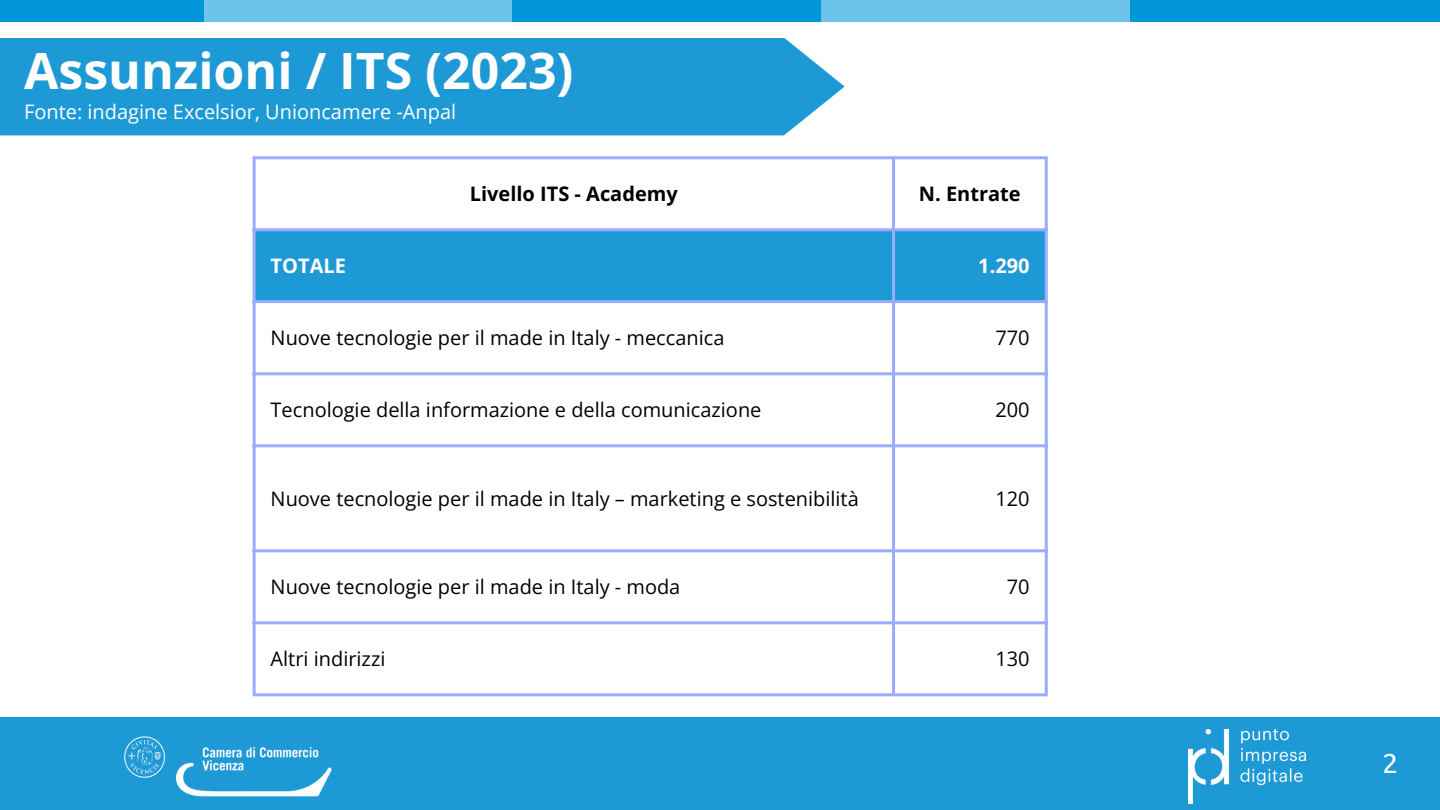
<style>
.page{position:relative;width:1440px;height:810px;background:#fff}
.page>*{position:absolute;margin:0;border:0;box-sizing:border-box;transform-origin:0 0}
.t1{font:700 50px "Open Sans";color:#fff}
.t2{font:28px "Ubuntu";color:#fff}
.t3{font:20px "Open Sans";color:#000}
.t4{font:20px "Open Sans";color:#fff}
.t5{font:700 20px "Open Sans";color:#000}
.t6{font:700 20px "Open Sans";color:#fff}
</style>
<div class="page">
<div style="left:204px;top:0;width:309px;height:21px;background:#6cc4ea"></div>
<div style="left:513px;top:0;width:309px;height:21px;background:#0196d8"></div>
<div style="left:822px;top:0;width:309px;height:21px;background:#6cc4ea"></div>
<div style="left:1131px;top:0;width:309px;height:21px;background:#0196d8"></div>
<div style="left:0;top:0;width:204px;height:21px;background:#0196d8"></div>
<div style="left:0;top:717px;width:1440px;height:93px;background:#1d99d6"></div>
<img style="left:124px;top:736px;width:208px;height:61px">
<img style="left:1189px;top:729px;width:117px;height:75px">
<div style="left:0;top:38px;width:844px;height:97px;background:#1d99d6"></div>
<div style="left:256px;top:231px;width:789px;height:69px;background:#1d99d6"></div>
<hr style="left:253px;top:159px;width:3px;height:534px;background:#99acff">
<hr style="left:892px;top:159px;width:3px;height:534px;background:#99acff">
<hr style="left:1045px;top:159px;width:3px;height:534px;background:#99acff">
<hr style="left:253px;top:156px;width:795px;height:3px;background:#99acff">
<hr style="left:253px;top:228px;width:795px;height:3px;background:#99acff">
<hr style="left:253px;top:300px;width:795px;height:3px;background:#99acff">
<hr style="left:253px;top:372px;width:795px;height:3px;background:#99acff">
<hr style="left:253px;top:444px;width:795px;height:3px;background:#99acff">
<hr style="left:253px;top:549px;width:795px;height:3px;background:#99acff">
<hr style="left:253px;top:621px;width:795px;height:3px;background:#99acff">
<hr style="left:253px;top:693px;width:795px;height:3px;background:#99acff">
<p class="t1" style="left:24px;top:36px;width:551px">Assunzioni / ITS (2023)</p>
<p class="t4" style="left:24px;top:97px;width:434px">Fonte: indagine Excelsior, Unioncamere -Anpal</p>
<p class="t5" style="left:470px;top:180px;width:209px">Livello ITS - Academy</p>
<p class="t5" style="left:919px;top:180px;width:103px">N. Entrate</p>
<p class="t6" style="left:271px;top:251px;width:77px">TOTALE</p>
<p class="t6" style="left:978px;top:251px;width:53px">1.290</p>
<p class="t3" style="left:271px;top:324px;width:455px">Nuove tecnologie per il made in Italy - meccanica</p>
<p class="t3" style="left:995px;top:324px;width:36px">770</p>
<p class="t3" style="left:271px;top:396px;width:492px">Tecnologie della informazione e della comunicazione</p>
<p class="t3" style="left:995px;top:396px;width:36px">200</p>
<p class="t3" style="left:271px;top:484px;width:590px">Nuove tecnologie per il made in Italy – marketing e sostenibilità</p>
<p class="t3" style="left:995px;top:484px;width:36px">120</p>
<p class="t3" style="left:271px;top:573px;width:411px">Nuove tecnologie per il made in Italy - moda</p>
<p class="t3" style="left:1007px;top:573px;width:24px">70</p>
<p class="t3" style="left:271px;top:645px;width:116px">Altri indirizzi</p>
<p class="t3" style="left:995px;top:645px;width:36px">130</p>
<p class="t2" style="left:1382px;top:747px;width:17px">2</p>
</div>
